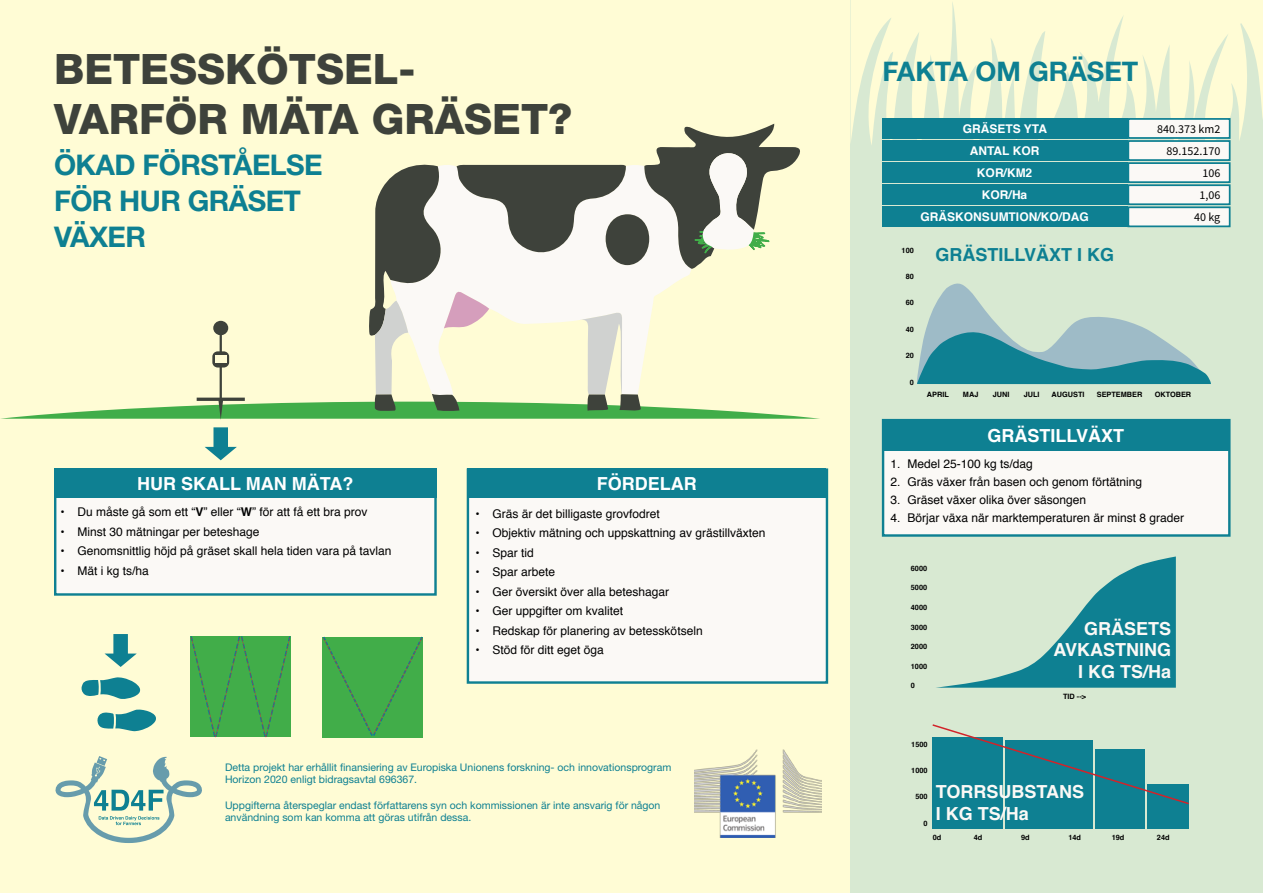
<style>
.page{position:relative;width:1263px;height:893px;background:#fffcd5}
.page>*{position:absolute;margin:0;border:0;box-sizing:border-box;transform-origin:0 0}
.t1{font:800 42px "Helvetica Neue LT Std";color:#3e423b}
.t2{font:700 28.5px "Helvetica Neue LT Std";letter-spacing:-.02em;color:#0e8092}
.t3{font:700 27px "Helvetica Neue LT Std";color:#0e8092}
.t4{font:700 18px "Helvetica";color:#fbf9f6}
.t5{font:700 18px "Helvetica";color:#fff}
.t6{font:700 18px "Helvetica";color:#0e8092}
.t7{font:12px "Helvetica";color:#000}
.t8{font:700 12px "Helvetica";color:#fff}
.t9{font:12px "Source Sans Pro";color:#000}
.t10{font:10.5px/12.6px "Helvetica Neue LT Std";color:#0e8092}
.t11{font:700 7.35px "Helvetica";color:#000}
.s1{font-weight:700}
</style>
<div class="page">
<div style="left:850px;top:0;width:413px;height:893px;background:#d8e9d2"></div>
<svg style="left:850px;top:0;width:413px;height:148px;fill:#fffcd5"></svg>
<svg style="left:917px;top:283px;width:294px;height:101px"></svg>
<svg style="left:936px;top:556px;width:240px;height:132px"></svg>
<img style="left:694px;top:750px;width:127px;height:88px">
<svg style="left:55px;top:756px;width:147px;height:87px"></svg>
<div style="left:882px;top:419px;width:348px;height:118px;background:#fbf9f6;border:2px solid #0e8092"></div>
<div style="left:883px;top:420px;width:346px;height:31px;background:#0e8092"></div>
<div style="left:882px;top:118px;width:245px;height:21px;background:#0e8092"></div>
<div style="left:882px;top:140px;width:245px;height:21px;background:#0e8092"></div>
<div style="left:882px;top:162px;width:245px;height:21px;background:#0e8092"></div>
<div style="left:882px;top:184px;width:245px;height:21px;background:#0e8092"></div>
<div style="left:882px;top:206px;width:245px;height:21px;background:#0e8092"></div>
<div style="left:1128px;top:207px;width:102px;height:19px;background:#fbf9f6"></div>
<div style="left:1127px;top:206px;width:103px;height:21px;border:2px solid #0e8092"></div>
<div style="left:1128px;top:119px;width:102px;height:19px;background:#fbf9f6"></div>
<div style="left:1127px;top:118px;width:103px;height:21px;border:2px solid #0e8092"></div>
<div style="left:1128px;top:141px;width:102px;height:19px;background:#fbf9f6"></div>
<div style="left:1127px;top:140px;width:103px;height:21px;border:2px solid #0e8092"></div>
<div style="left:1128px;top:163px;width:102px;height:19px;background:#fbf9f6"></div>
<div style="left:1127px;top:162px;width:103px;height:21px;border:2px solid #0e8092"></div>
<div style="left:1128px;top:185px;width:102px;height:19px;background:#fbf9f6"></div>
<div style="left:1127px;top:184px;width:103px;height:21px;border:2px solid #0e8092"></div>
<div style="left:467px;top:468px;width:361px;height:216px;background:#fbf9f6;border:2px solid #0e8092"></div>
<div style="left:468px;top:468px;width:358px;height:30px;background:#0e8092"></div>
<div style="left:932px;top:737px;width:71px;height:91px;background:#0e8092"></div>
<div style="left:1005px;top:740px;width:88px;height:88px;background:#0e8092"></div>
<div style="left:1095px;top:749px;width:50px;height:79px;background:#0e8092"></div>
<div style="left:1147px;top:784px;width:42px;height:44px;background:#0e8092"></div>
<svg style="left:932px;top:724px;width:257px;height:81px"></svg>
<div style="left:54px;top:495px;width:383px;height:101px;background:#fbf9f6;border:2px solid #0e8092"></div>
<div style="left:54px;top:468px;width:383px;height:30px;background:#0e8092"></div>
<svg style="left:0;top:124px;width:820px;height:296px"></svg>
<div style="left:215px;top:355px;width:11px;height:7px;background:#fffcd5"></div>
<svg style="left:205px;top:427px;width:32px;height:33px"></svg>
<div style="left:323px;top:637px;width:100px;height:99px;background:#41ad49"></div>
<svg style="left:190px;top:636px;width:101px;height:101px;background:#41a94a"></svg>
<svg style="left:82px;top:677px;width:59px;height:22px"></svg>
<svg style="left:97px;top:709px;width:59px;height:22px"></svg>
<svg style="left:105px;top:634px;width:32px;height:33px"></svg>
<p class="t1" style="left:54px;top:44px;width:363px">BETESSKÖTSEL-</p>
<p class="t1" style="left:54px;top:94px;width:520px">VARFÖR MÄTA GRÄSET?</p>
<p class="t2" style="left:54px;top:147px;width:270px">ÖKAD FÖRSTÅELSE</p>
<p class="t2" style="left:54px;top:183px;width:249px">FÖR HUR GRÄSET</p>
<p class="t2" style="left:54px;top:219px;width:93px">VÄXER</p>
<p class="t5" style="left:137px;top:469px;width:218px">HUR SKALL MAN MÄTA?</p>
<p class="t7" style="left:60px;top:503px;width:309px">• Du måste gå som ett “<span class="s1">V</span>” eller “<span class="s1">W</span>” för att få ett bra prov</p>
<p class="t7" style="left:60px;top:522px;width:201px">• Minst 30 mätningar per beteshage</p>
<p class="t7" style="left:60px;top:542px;width:333px">• Genomsnittlig höjd på gräset skall hela tiden vara på tavlan</p>
<p class="t7" style="left:60px;top:561px;width:90px">• Mät i kg ts/ha</p>
<p class="t5" style="left:597px;top:469px;width:101px">FÖRDELAR</p>
<p class="t7" style="left:475px;top:504px;width:186px">• Gräs är det billigaste grovfodret</p>
<p class="t7" style="left:475px;top:524px;width:291px">• Objektiv mätning och uppskattning av grästillväxten</p>
<p class="t7" style="left:475px;top:543px;width:60px">• Spar tid</p>
<p class="t7" style="left:475px;top:563px;width:81px">• Spar arbete</p>
<p class="t7" style="left:475px;top:582px;width:195px">• Ger översikt över alla beteshagar</p>
<p class="t7" style="left:475px;top:602px;width:149px">• Ger uppgifter om kvalitet</p>
<p class="t7" style="left:475px;top:621px;width:229px">• Redskap för planering av betesskötseln</p>
<p class="t7" style="left:475px;top:641px;width:130px">• Stöd för ditt eget öga</p>
<p class="t10" style="left:225px;top:761px;width:448px">Detta projekt har erhållit finansiering av Europiska Unionens forskning- och innovationsprogram<br>Horizon 2020 enligt bidragsavtal 696367.</p>
<p class="t10" style="left:225px;top:798px;width:437px">Uppgifterna återspeglar endast författarens syn och kommissionen är inte ansvarig för någon användning som kan komma att göras utifrån dessa.</p>
<p class="t3" style="left:882px;top:54px;width:258px">FAKTA OM GRÄSET</p>
<p class="t8" style="left:963px;top:119px;width:86px">GRÄSETS YTA</p>
<p class="t8" style="left:970px;top:141px;width:71px">ANTAL KOR</p>
<p class="t8" style="left:977px;top:163px;width:57px">KOR/KM2</p>
<p class="t8" style="left:982px;top:185px;width:47px">KOR/Ha</p>
<p class="t8" style="left:921px;top:207px;width:169px">GRÄSKONSUMTION/KO/DAG</p>
<p class="t9" style="left:1194px;top:210px;width:28px">40 kg</p>
<p class="t9" style="left:1157px;top:121px;width:65px">840.373 km2</p>
<p class="t9" style="left:1166px;top:143px;width:55px">89.152.170</p>
<p class="t9" style="left:1202px;top:166px;width:19px">106</p>
<p class="t9" style="left:1199px;top:188px;width:22px">1,06</p>
<p class="t11" style="left:902px;top:244px;width:14px">100</p>
<p class="t11" style="left:906px;top:270px;width:10px">80</p>
<p class="t11" style="left:906px;top:297px;width:10px">60</p>
<p class="t11" style="left:906px;top:323px;width:10px">40</p>
<p class="t11" style="left:906px;top:350px;width:10px">20</p>
<p class="t11" style="left:910px;top:376px;width:6px">0</p>
<p class="t6" style="left:935px;top:240px;width:180px">GRÄSTILLVÄXT I KG</p>
<p class="t11" style="left:927px;top:388px;width:23px">APRIL</p>
<p class="t11" style="left:963px;top:388px;width:17px">MAJ</p>
<p class="t11" style="left:993px;top:388px;width:18px">JUNI</p>
<p class="t11" style="left:1024px;top:388px;width:17px">JULI</p>
<p class="t11" style="left:1051px;top:388px;width:34px">AUGUSTI</p>
<p class="t11" style="left:1097px;top:388px;width:47px">SEPTEMBER</p>
<p class="t11" style="left:1155px;top:388px;width:38px">OKTOBER</p>
<p class="t5" style="left:987px;top:421px;width:138px">GRÄSTILLVÄXT</p>
<p class="t7" style="left:890px;top:455px;width:144px">1. Medel 25-100 kg ts/dag</p>
<p class="t7" style="left:890px;top:473px;width:253px">2. Gräs växer från basen och genom förtätning</p>
<p class="t7" style="left:890px;top:491px;width:197px">3. Gräset växer olika över säsongen</p>
<p class="t7" style="left:890px;top:509px;width:295px">4. Börjar växa när marktemperaturen är minst 8 grader</p>
<p class="t11" style="left:911px;top:562px;width:18px">6000</p>
<p class="t11" style="left:911px;top:582px;width:18px">5000</p>
<p class="t11" style="left:911px;top:601px;width:18px">4000</p>
<p class="t11" style="left:911px;top:621px;width:18px">3000</p>
<p class="t11" style="left:911px;top:641px;width:18px">2000</p>
<p class="t11" style="left:911px;top:660px;width:18px">1000</p>
<p class="t11" style="left:911px;top:680px;width:6px">0</p>
<p class="t4" style="left:1084px;top:614px;width:89px">GRÄSETS</p>
<p class="t4" style="left:1053px;top:636px;width:119px">AVKASTNING</p>
<p class="t4" style="left:1078px;top:657px;width:95px">I KG TS/Ha</p>
<p class="t11" style="left:1063px;top:690px;width:25px">TID --&gt;</p>
<p class="t11" style="left:911px;top:738px;width:18px">1500</p>
<p class="t11" style="left:911px;top:764px;width:18px">1000</p>
<p class="t11" style="left:915px;top:791px;width:14px">500</p>
<p class="t11" style="left:923px;top:817px;width:6px">0</p>
<p class="t4" style="left:936px;top:777px;width:150px">TORRSUBSTANS</p>
<p class="t4" style="left:936px;top:799px;width:95px">I KG TS/Ha</p>
<p class="t11" style="left:933px;top:831px;width:10px">0d</p>
<p class="t11" style="left:974px;top:831px;width:10px">4d</p>
<p class="t11" style="left:1021px;top:831px;width:10px">9d</p>
<p class="t11" style="left:1068px;top:831px;width:14px">14d</p>
<p class="t11" style="left:1112px;top:831px;width:14px">19d</p>
<p class="t11" style="left:1157px;top:831px;width:14px">24d</p>
</div>
